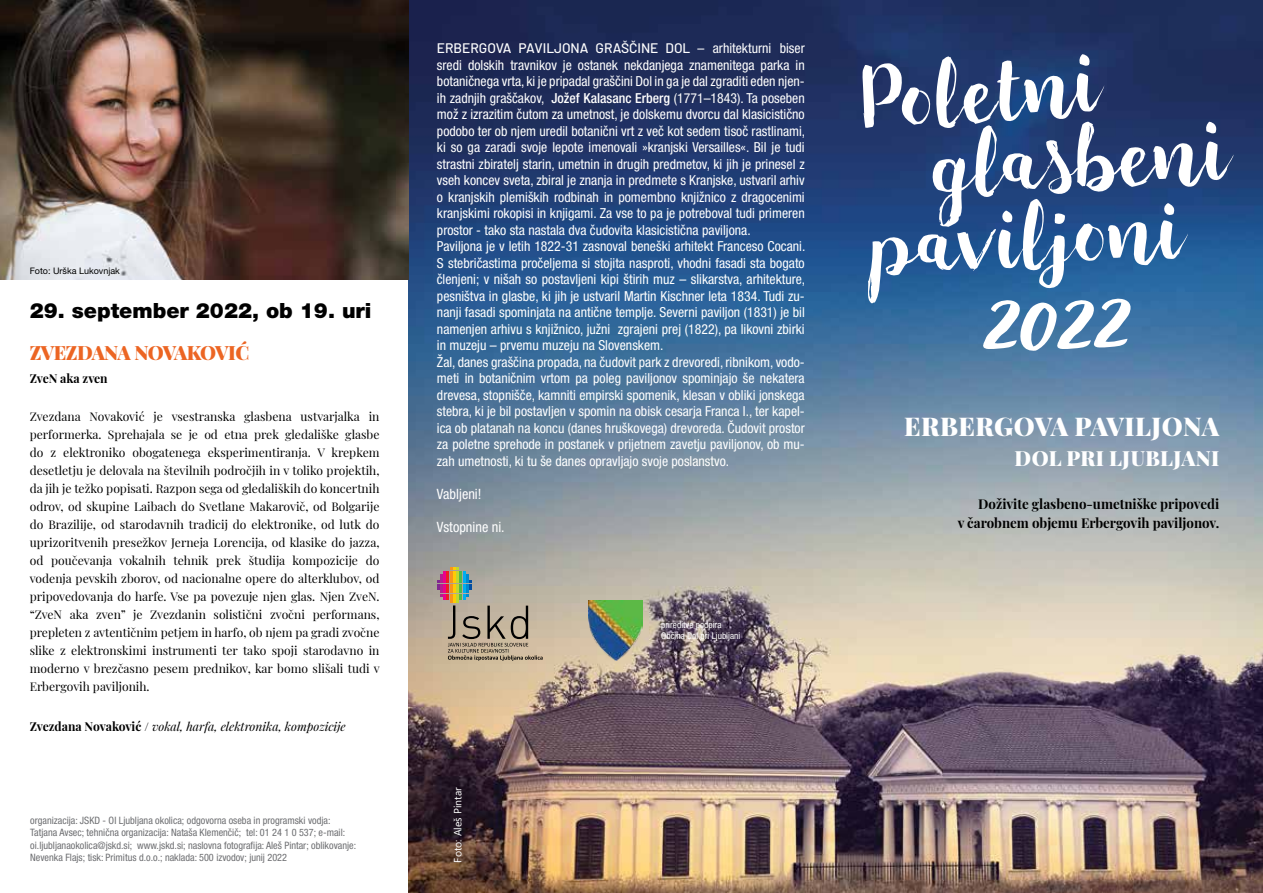
<style>
.page{position:relative;width:1263px;height:893px;background:#fff}
.page>*{position:absolute;margin:0;border:0;box-sizing:border-box;transform-origin:0 0}
.t1{font:900 31.5px "Playfair Display";letter-spacing:.015em;color:#fff}
.t2{font:900 25.5px "Playfair Display";letter-spacing:.015em;color:#fff}
.t3{font:900 24px "Playfair Display";letter-spacing:-.035em;color:#ec6523}
.t4{font:900 21px "Helvetica Neue LT Pro";color:#000}
.t5{font:700 16.5px/19.8px "Playfair Display";color:#000;text-align:right}
.t6{font:15px/18px "Playfair Display";color:#000;text-align:justify}
.t7{font:italic 15px "Playfair Display";color:#000}
.t8{font:700 15px "Playfair Display";letter-spacing:-.005em;color:#000}
.t9{font:condensed 14.25px "Helvetica Neue LT Pro";color:#fff}
.t10{font:condensed 13.8px/16.5px "Helvetica Neue LT Pro";color:#fff}
.t11{font:500 13.8px "Barlow";color:#fff}
.t12{font:10.5px "Segoe UI";color:#fff}
.t13{font:condensed 10.2px/12.3px "Helvetica Neue LT Pro";color:#6d6e71}
.t14{font:condensed 9.3px/11.1px "Helvetica Neue LT Pro";color:#fff}
.t15{font:9px "Helvetica Neue LT Pro";color:#000}
.s1{font-weight:700;font-style:normal}
.s2{font-style:normal}
.s3{font-family:"Helvetica Neue LT Pro";font-weight:400;font-stretch:condensed}
.s4{font-weight:500}
</style>
<div class="page">
<img style="left:408px;top:0;width:855px;height:893px">
<img style="left:0;top:0;width:408px;height:279px">
<svg style="left:862px;top:54px;width:371px;height:298px"></svg>
<img style="left:589px;top:601px;width:54px;height:60px">
<svg style="left:437px;top:568px;width:106px;height:93px;background:#aa9e8c"></svg>
<p class="t15" style="left:30px;top:266px;width:92px">Foto: Urška Lukovnjak</p>
<h3 class="t4" style="left:30px;top:298px;width:343px">29. september 2022, ob 19. uri</h3>
<h3 class="t3" style="left:30px;top:338px;width:221px">ZVEZDANA NOVAKOVIĆ</h3>
<p class="t8" style="left:30px;top:369px;width:79px">ZveN aka zven</p>
<p class="t6" style="left:30px;top:406px;width:352px">Zvezdana Novaković je vsestranska glasbena ustvarjalka in performerka. Sprehajala se je od etna prek gledališke glasbe do z elektroniko obogatenega eksperimentiranja. V krepkem desetletju je delovala na številnih področjih in v toliko projektih, da jih je težko popisati. Razpon sega od gledaliških do koncertnih odrov, od skupine Laibach do Svetlane Makarovič, od Bolgarije do Brazilije, od starodavnih tradicij do elektronike, od lutk do uprizoritvenih presežkov Jerneja Lorencija, od klasike do jazza, od poučevanja vokalnih tehnik prek študija kompozicije do vodenja pevskih zborov, od nacionalne opere do alterklubov, od pripovedovanja do harfe. Vse pa povezuje njen glas. Njen ZveN. “ZveN aka zven” je Zvezdanin solistični zvočni performans, prepleten z avtentičnim petjem in harfo, ob njem pa gradi zvočne slike z elektronskimi instrumenti ter tako spoji starodavno in moderno v brezčasno pesem prednikov, kar bomo slišali tudi v Erbergovih paviljonih.</p>
<p class="t7" style="left:30px;top:717px;width:318px"><span class="s1">Zvezdana Novaković</span> <span class="s2">/</span> vokal, harfa, elektronika, kompozicije</p>
<p class="t13" style="left:30px;top:814px;width:327px">organizacija: JSKD - OI Ljubljana okolica; odgovorna oseba in programski vodja:<br>Tatjana Avsec; tehnična organizacija: Nataša Klemenčič; tel: 01 24 1 0 537; e-mail: oi.ljubljanaokolica@jskd.si; www.jskd.si; naslovna fotografija: Aleš Pintar; oblikovanje:<br>Nevenka Flajs; tisk: Primitus d.o.o.; naklada: 500 izvodov; junij 2022</p>
<p class="t11" style="left:437px;top:38px;width:369px">ERBERGOVA PAVILJONA GRAŠČINE DOL <span class="s3">– arhitekturni biser</span></p>
<p class="t10" style="left:437px;top:56px;width:370px">sredi dolskih travnikov je ostanek nekdanjega znamenitega parka in botaničnega vrta, ki je pripadal graščini Dol in ga je dal zgraditi eden njen&shy;ih zadnjih graščakov, <span class="s4">Jožef Kalasanc Erberg</span> (1771–1843). Ta poseben mož z izrazitim čutom za umetnost, je dolskemu dvorcu dal klasicistično podobo ter ob njem uredil botanični vrt z več kot sedem tisoč rastlinami, ki so ga zaradi svoje lepote imenovali »kranjski Versailles«. Bil je tudi strastni zbiratelj starin, umetnin in drugih predmetov, ki jih je prinesel z vseh koncev sveta, zbiral je znanja in predmete s Kranjske, ustvaril arhiv o kranjskih plemiških rodbinah in pomembno knjižnico z dragocenimi kranjskimi rokopisi in knjigami. Za vse to pa je potreboval tudi primeren prostor - tako sta nastala dva čudovita klasicistična paviljona.<br>Paviljona je v letih 1822-31 zasnoval beneški arhitekt Franceso Cocani.<br>S stebričastima pročeljema si stojita nasproti, vhodni fasadi sta bogato členjeni; v nišah so postavljeni kipi štirih muz – slikarstva, arhitekture, pesništva in glasbe, ki jih je ustvaril Martin Kischner leta 1834. Tudi zu&shy;nanji fasadi spominjata na antične templje. Severni paviljon (1831) je bil namenjen arhivu s knjižnico, južni zgrajeni prej (1822), pa likovni zbirki in muzeju – prvemu muzeju na Slovenskem.<br>Žal, danes graščina propada, na čudovit park z drevoredi, ribnikom, vodo&shy;meti in botaničnim vrtom pa poleg paviljonov spominjajo še nekatera drevesa, stopnišče, kamniti empirski spomenik, klesan v obliki jonskega stebra, ki je bil postavljen v spomin na obisk cesarja Franca I., ter kapel&shy;ica ob platanah na koncu (danes hruškovega) drevoreda. Čudovit prostor za poletne sprehode in postanek v prijetnem zavetju paviljonov, ob mu&shy;zah umetnosti, ki tu še danes opravljajo svoje poslanstvo.</p>
<p class="t9" style="left:437px;top:485px;width:46px">Vabljeni!</p>
<p class="t9" style="left:437px;top:518px;width:69px">Vstopnine ni.</p>
<p class="t12" style="left:448px;top:862px;width:77px;rotate:-90deg">Foto: Aleš Pintar</p>
<p class="t14" style="left:661px;top:619px;width:81px">prireditve podpira<br>Občina Dol pri Ljubljani</p>
<h1 class="t1" style="left:904px;top:407px;width:317px">ERBERGOVA PAVILJONA</h1>
<h2 class="t2" style="left:1015px;top:442px;width:206px">DOL PRI LJUBLJANI</h2>
<p class="t5" style="left:958px;top:493px;width:263px">Doživite glasbeno-umetniške pripovedi<br>v čarobnem objemu Erbergovih paviljonov.</p>
</div>
